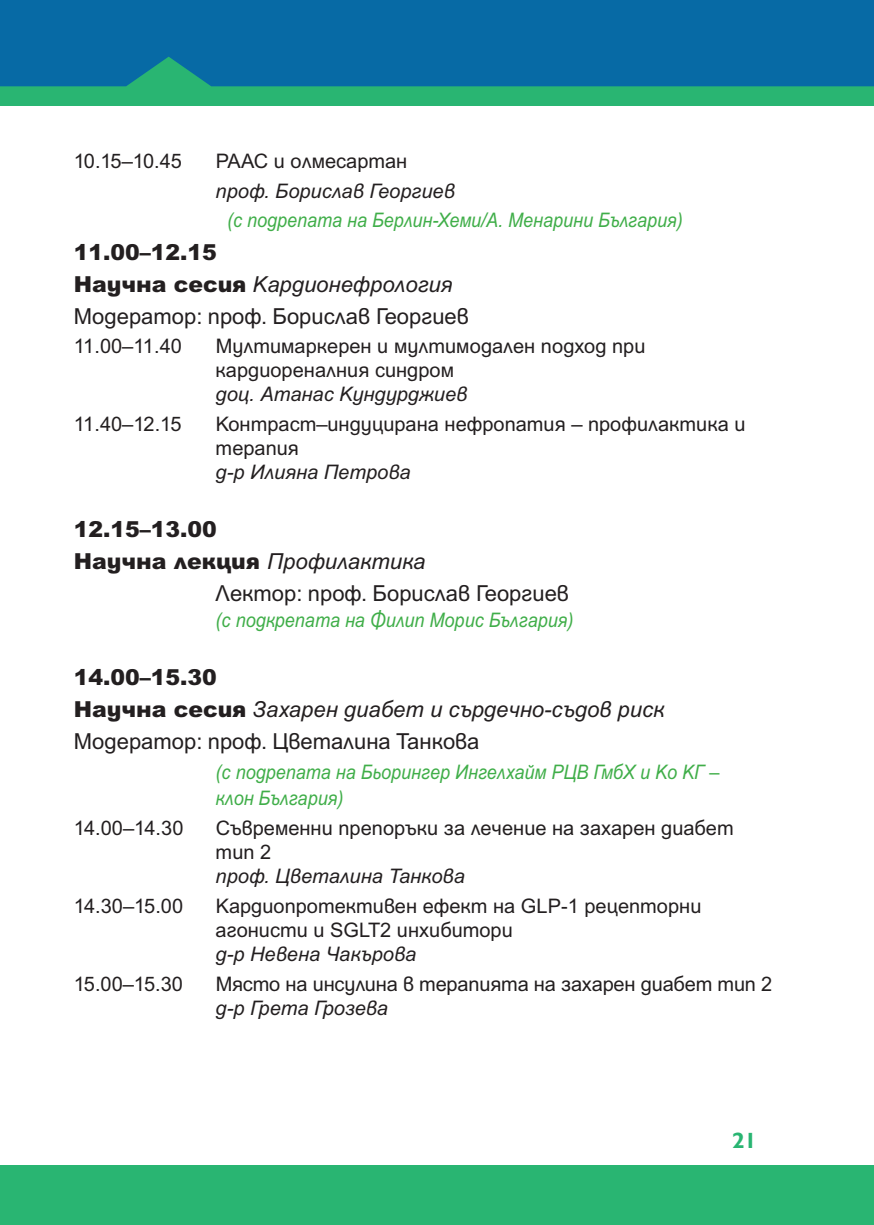
<style>
.page{position:relative;width:874px;height:1225px;background:#fff}
.page>*{position:absolute;margin:0;border:0;box-sizing:border-box;transform-origin:0 0}
.t1{font:22px "SP Ariel";color:#231f20}
.t2{font:italic 22px "SP Ariel";color:#231f20}
.t3{font:900 22px "SP Ariel";color:#231f20}
.t4{font:700 22px "Humanist 521 BT";color:#29b572}
.t5{font:20px/24px "SP Ariel";color:#231f20}
.t6{font:italic 20px/26.4px "SP Ariel";color:#40ae49;scale:.9 1}
.t7{font:italic 20px "SP Ariel";color:#231f20}
.s1{font-weight:900;font-style:normal}
.s2{font-style:italic}
.s3{font-weight:400;font-style:italic}
</style>
<div class="page">
<div style="left:0;top:1165px;width:873px;height:60px;background:#29b572"></div>
<div style="left:0;top:27px;width:873px;height:79px;background:#29b572"></div>
<div style="left:0;top:0;width:873px;height:86px;background:#076aa5"></div>
<p class="t5" style="left:74px;top:149px;width:110px">10.15–10.45</p>
<p class="t5" style="left:215px;top:149px;width:193px">РААС и олмесартан</p>
<p class="t7" style="left:215px;top:179px;width:240px">проф. Борислав Георгиев</p>
<p class="t6" style="left:227px;top:207px;width:508px">(с подрепата на Берлин-Хеми/А. Менарини България)</p>
<p class="t3" style="left:74px;top:240px;width:145px">11.00–12.15</p>
<p class="t2" style="left:74px;top:271px;width:380px"><span class="s1">Научна сесия</span> Кардионефрология</p>
<p class="t1" style="left:74px;top:304px;width:396px">Модератор: проф. Борислав Георгиев</p>
<p class="t5" style="left:74px;top:335px;width:110px">11.00–11.40</p>
<p class="t5" style="left:215px;top:335px;width:431px">Мултимаркерен и мултимодален подход при кардиореналния синдром<br><span class="s2">доц. Атанас Кундурджиев</span></p>
<p class="t5" style="left:74px;top:412px;width:109px">11.40–12.15</p>
<p class="t5" style="left:215px;top:412px;width:531px">Контраст–индуцирана нефропатия – профилактика и терапия<br><span class="s2">д-р Илияна Петрова</span></p>
<p class="t3" style="left:74px;top:517px;width:145px">12.15–13.00</p>
<p class="t3" style="left:74px;top:549px;width:353px">Научна лекция <span class="s3">Профилактика</span></p>
<p class="t1" style="left:215px;top:581px;width:354px">Лектор: проф. Борислав Георгиев</p>
<p class="t6" style="left:215px;top:607px;width:399px">(с подкрепата на Филип Морис България)</p>
<p class="t3" style="left:74px;top:665px;width:145px">14.00–15.30</p>
<p class="t2" style="left:74px;top:697px;width:591px"><span class="s1">Научна сесия</span> Захарен диабет и сърдечно-съдов риск</p>
<p class="t1" style="left:74px;top:729px;width:407px">Модератор: проф. Цветалина Танкова</p>
<p class="t6" style="left:215px;top:758px;width:561px">(с подрепата на Бьорингер Ингелхайм РЦВ ГмбХ и Ко КГ – клон България)</p>
<p class="t5" style="left:74px;top:816px;width:111px">14.00–14.30</p>
<p class="t5" style="left:215px;top:816px;width:519px">Съвременни препоръки за лечение на захарен диабет тип 2<br><span class="s2">проф. Цветалина Танкова</span></p>
<p class="t5" style="left:74px;top:894px;width:111px">14.30–15.00</p>
<p class="t5" style="left:215px;top:894px;width:487px">Кардиопротективен ефект на GLP-1 рецепторни агонисти и SGLT2 инхибитори<br><span class="s2">д-р Невена Чакърова</span></p>
<p class="t5" style="left:74px;top:972px;width:111px">15.00–15.30</p>
<p class="t5" style="left:215px;top:972px;width:558px">Място на инсулина в терапията на захарен диабет тип 2 <span class="s2">д-р Грета Грозева</span></p>
<p class="t4" style="left:732px;top:1127px;width:25px">21</p>
</div>
